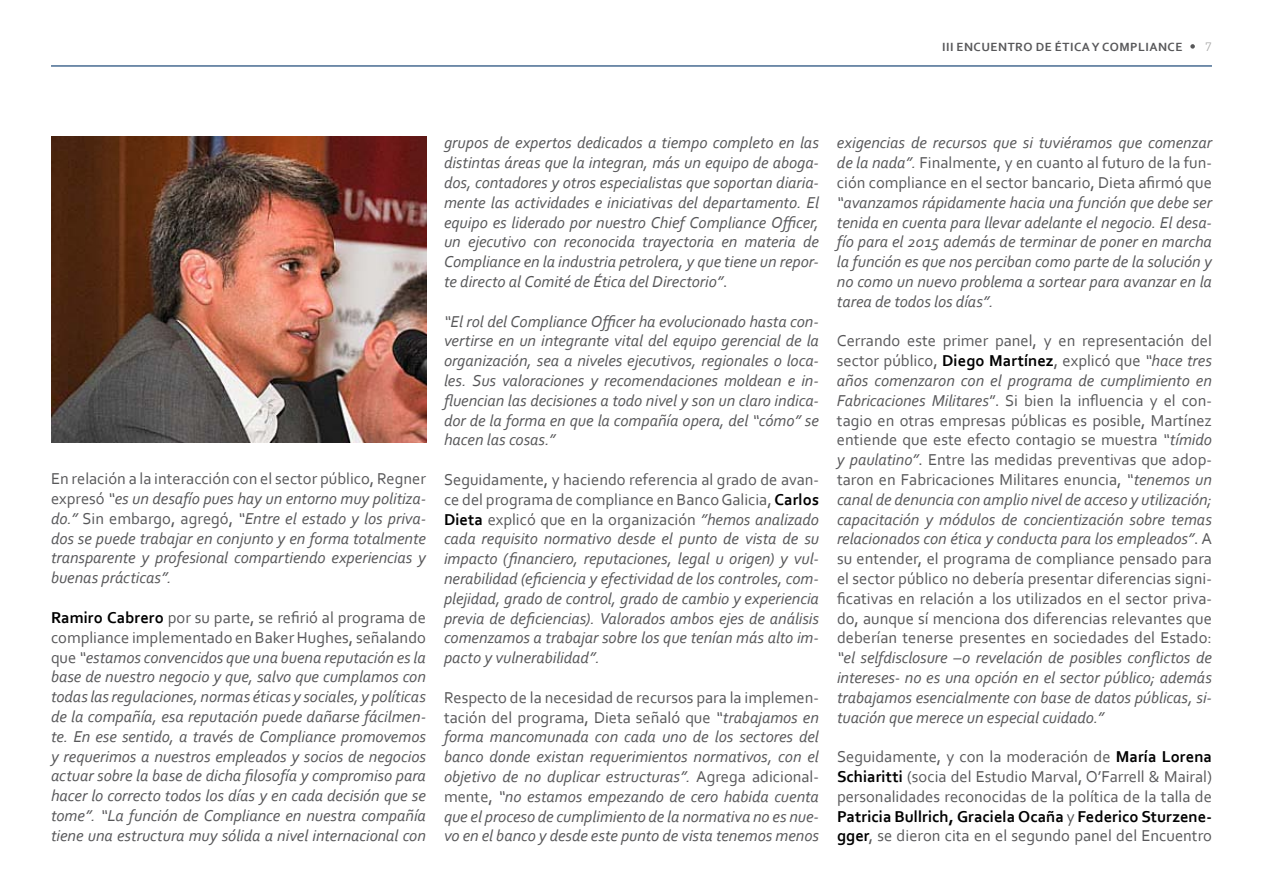
<style>
.page{position:relative;width:1263px;height:893px;background:#fff}
.page>*{position:absolute;margin:0;border:0;box-sizing:border-box;transform-origin:0 0}
.t1{font:italic 16.5px/19.8px "Corbel";color:#58585a;text-align:justify}
.t2{font:16.5px/19.8px "Corbel";color:#58585a;text-align:justify}
.t3{font:700 12.45px "Corbel";letter-spacing:.04em;color:#58585a}
.t4{font:12px "Lubalin Graph";color:#acacac}
.s1{font-style:normal}
.s2{font-weight:700;font-style:normal;color:#000}
.s3{font-style:italic}
.s4{font-weight:700;color:#000}
</style>
<div class="page">
<hr style="left:51px;top:65px;width:1161px;height:2px;background:#476b91">
<svg style="left:1190px;top:44px;width:5px;height:5px"></svg>
<img style="left:51px;top:136px;width:375px;height:307px">
<p class="t3" style="left:942px;top:39px;width:58px">III Encuentro</p>
<p class="t3" style="left:1036px;top:39px;width:35px">de Ética</p>
<p class="t3" style="left:1092px;top:39px;width:28px">y Compliance</p>
<p class="t4" style="left:1205px;top:39px;width:8px">7</p>
<p class="t1" style="left:51px;top:468px;width:376px"><span class="s1">En relación a la interacción con el sector público, Regner expresó</span> “es un desafío pues hay un entorno muy politiza&shy;do.” <span class="s1">Sin embargo, agregó,</span> “Entre el estado y los priva&shy;dos se puede trabajar en conjunto y en forma totalmente transparente y profesional compartiendo experiencias y buenas prácticas”.</p>
<p class="t1" style="left:51px;top:607px;width:376px"><span class="s2">Ramiro Cabrero</span> <span class="s1">por su parte, se refirió al programa de compliance implementado en Baker Hughes, señalando que</span> “estamos convencidos que una buena reputación es la base de nuestro negocio y que, salvo que cumplamos con todas las regulaciones, normas éticas y sociales, y políticas de la compañía, esa reputación puede dañarse fácilmen&shy;te. En ese sentido, a través de Compliance promovemos y requerimos a nuestros empleados y socios de negocios actuar sobre la base de dicha filosofía y compromiso para hacer lo correcto todos los días y en cada decisión que se tome”. “La función de Compliance en nuestra compañía tiene una estructura muy sólida a nivel internacional con</p>
<p class="t1" style="left:444px;top:133px;width:376px">grupos de expertos dedicados a tiempo completo en las distintas áreas que la integran, más un equipo de aboga&shy;dos, contadores y otros especialistas que soportan diaria&shy;mente las actividades e iniciativas del departamento. El equipo es liderado por nuestro Chief Compliance Officer, un ejecutivo con reconocida trayectoria en materia de Compliance en la industria petrolera, y que tiene un repor&shy;te directo al Comité de Ética del Directorio”<span class="s1">.</span></p>
<p class="t1" style="left:444px;top:311px;width:376px">“El rol del Compliance Officer ha evolucionado hasta con&shy;vertirse en un integrante vital del equipo gerencial de la organización, sea a niveles ejecutivos, regionales o loca&shy;les. Sus valoraciones y recomendaciones moldean e in&shy;fluencian las decisiones a todo nivel y son un claro indica&shy;dor de la forma en que la compañía opera, del “cómo” se hacen las cosas.”</p>
<p class="t1" style="left:444px;top:469px;width:376px"><span class="s1">Seguidamente, y haciendo referencia al grado de avan&shy;ce del programa de compliance en Banco Galicia,</span> <span class="s2">Carlos Dieta</span> <span class="s1">explicó que en la organización</span> ”hemos analizado cada requisito normativo desde el punto de vista de su impacto (financiero, reputaciones, legal u origen) y vul&shy;nerabilidad (eficiencia y efectividad de los controles, com&shy;plejidad, grado de control, grado de cambio y experiencia previa de deficiencias). Valorados ambos ejes de análisis comenzamos a trabajar sobre los que tenían más alto im&shy;pacto y vulnerabilidad”.</p>
<p class="t1" style="left:444px;top:687px;width:376px"><span class="s1">Respecto de la necesidad de recursos para la implemen&shy;tación del programa, Dieta señaló que</span> “trabajamos en forma mancomunada con cada uno de los sectores del banco donde existan requerimientos normativos, con el objetivo de no duplicar estructuras”. <span class="s1">Agrega adicional&shy;mente,</span> “no estamos empezando de cero habida cuenta que el proceso de cumplimiento de la normativa no es nue&shy;vo en el banco y desde este punto de vista tenemos menos</p>
<p class="t2" style="left:837px;top:133px;width:376px"><span class="s3">exigencias de recursos que si tuviéramos que comenzar de la nada”.</span> Finalmente, y en cuanto al futuro de la fun&shy;ción compliance en el sector bancario, Dieta afirmó que</p>
<p class="t1" style="left:837px;top:192px;width:376px">“avanzamos rápidamente hacia una función que debe ser tenida en cuenta para llevar adelante el negocio. El desa&shy;fío para el 2015 además de terminar de poner en marcha la función es que nos perciban como parte de la solución y no como un nuevo problema a sortear para avanzar en la tarea de todos los días”.</p>
<p class="t2" style="left:837px;top:331px;width:376px">Cerrando este primer panel, y en representación del sector público, <span class="s4">Diego Martínez</span>, explicó que <span class="s3">“hace tres años comenzaron con el programa de cumplimiento en Fabricaciones Militares</span>”. Si bien la influencia y el con&shy;tagio en otras empresas públicas es posible, Martínez entiende que este efecto contagio se muestra <span class="s3">“tímido y paulatino”</span>. Entre las medidas preventivas que adop&shy;taron en Fabricaciones Militares enuncia, <span class="s3">“tenemos un canal de denuncia con amplio nivel de acceso y utilización; capacitación y módulos de concientización sobre temas relacionados con ética y conducta para los empleados”</span>. A su entender, el programa de compliance pensado para el sector público no debería presentar diferencias signi&shy;ficativas en relación a los utilizados en el sector priva&shy;do, aunque sí menciona dos diferencias relevantes que deberían tenerse presentes en sociedades del Estado:</p>
<p class="t1" style="left:837px;top:647px;width:376px">“el selfdisclosure –o revelación de posibles conflictos de intereses- no es una opción en el sector público; además trabajamos esencialmente con base de datos públicas, si&shy;tuación que merece un especial cuidado.”</p>
<p class="t2" style="left:837px;top:746px;width:376px">Seguidamente, y con la moderación de <span class="s4">María Lorena Schiaritti</span> (socia del Estudio Marval, O’Farrell &amp; Mairal) personalidades reconocidas de la política de la talla de <span class="s4">Patricia Bullrich, Graciela Ocaña</span> y <span class="s4">Federico Sturzene&shy;gger</span>, se dieron cita en el segundo panel del Encuentro</p>
</div>
